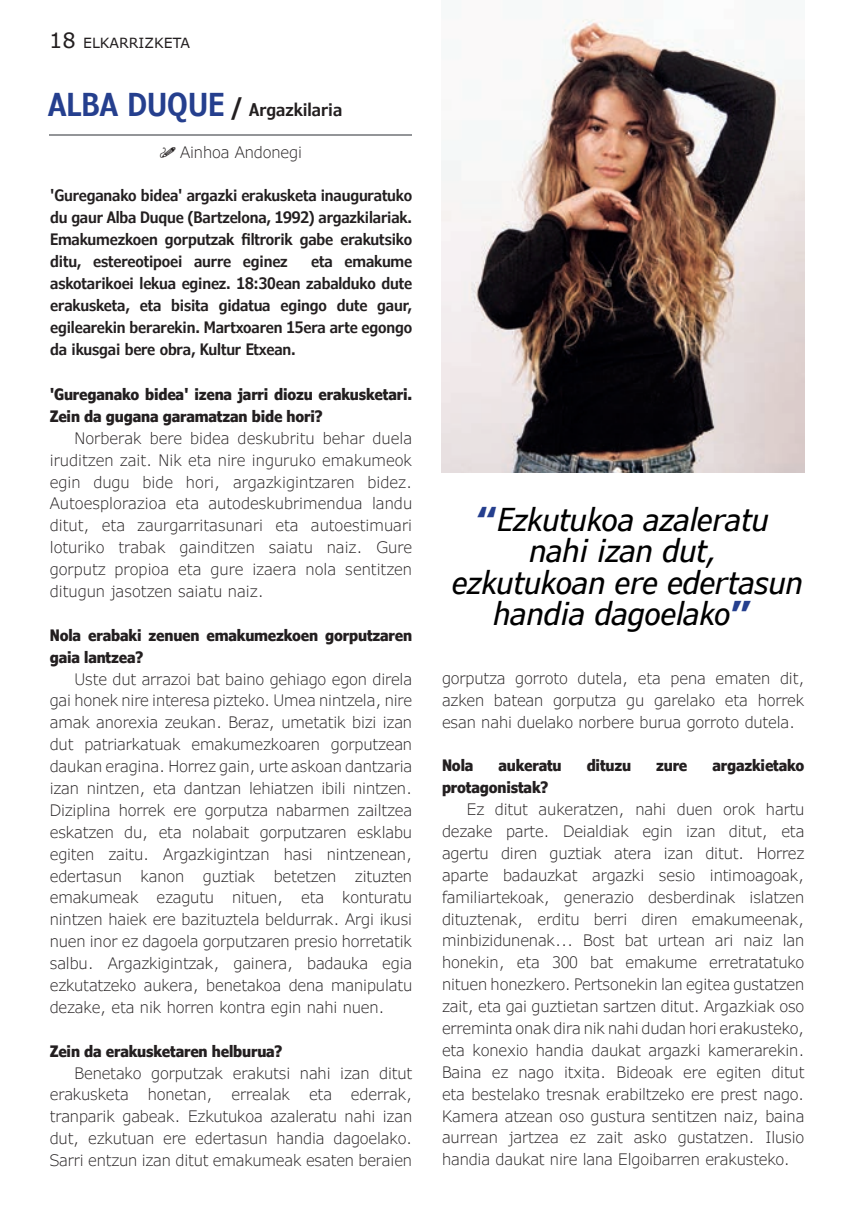
<style>
.page{position:relative;width:854px;height:1216px;background:#fff}
.page>*{position:absolute;margin:0;border:0;box-sizing:border-box;transform-origin:0 0}
.t1{font:italic condensed 31.5px/31.5px "Verdana Pro";color:#000;text-align:center}
.t2{font:600 condensed 17.5px "Verdana Pro";color:#231f20}
.t3{font:300 15.75px/21.9px "Verdana Pro";letter-spacing:-.01em;color:#231f20;text-align:justify}
.t4{font:600 condensed 15.75px/21.9px "Verdana Pro";letter-spacing:-.01em;color:#231f20;text-align:justify}
.t5{font:700 condensed 15.75px/21.9px "Verdana Pro";letter-spacing:-.01em;color:#231f20}
.t6{font:14px "Verdana Pro";color:#231f20}
.s1{font-size:21px}
.s2{font-size:31.5px;color:#253f8e}
.s3{font-size:24.5px}
.s4{font-weight:900;font-style:normal;font-stretch:normal;color:#253f8e}
</style>
<div class="page">
<img style="left:441px;top:19px;width:363px;height:453px">
<hr style="left:49px;top:134px;width:363px;height:2px;background:#939598">
<p class="t6" style="left:49px;top:34px;width:142px"><span class="s1">18</span> ELKARRIZKETA</p>
<p class="t2" style="left:48px;top:98px;width:295px"><span class="s2">ALBA DUQUE</span> <span class="s3">/</span> Argazkilaria</p>
<p class="t3" style="left:180px;top:141px;width:123px">Ainhoa Andonegi</p>
<p class="t4" style="left:50px;top:185px;width:363px">'Gureganako bidea' argazki erakusketa inauguratuko du gaur Alba Duque (Bartzelona, 1992) argazkilariak.<br>Emakumezkoen gorputzak filtrorik gabe erakutsiko ditu, estereotipoei aurre eginez</p>
<p class="t4" style="left:50px;top:250px;width:363px;text-indent:261px">eta emakume askotarikoei lekua eginez. 18:30ean zabalduko dute erakusketa, eta bisita gidatua egingo dute gaur, egilearekin berarekin. Martxoaren 15era arte egongo da ikusgai bere obra, Kultur Etxean.</p>
<p class="t5" style="left:50px;top:383px;width:364px">'Gureganako bidea' izena jarri diozu erakusketari.<br>Zein da gugana garamatzan bide hori?</p>
<p class="t3" style="left:50px;top:427px;width:364px;text-indent:25px">Norberak bere bidea deskubritu behar duela iruditzen zait. Nik eta nire inguruko emakumeok egin dugu bide hori, argazkigintzaren bidez.<br>Autoesplorazioa eta autodeskubrimendua landu ditut, eta zaurgarritasunari eta autoestimuari loturiko trabak gainditzen saiatu naiz. Gure gorputz propioa eta gure izaera nola sentitzen ditugun jasotzen saiatu naiz.</p>
<p class="t5" style="left:50px;top:624px;width:364px">Nola erabaki zenuen emakumezkoen gorputzaren gaia lantzea?</p>
<p class="t3" style="left:50px;top:668px;width:364px;text-indent:25px">Uste dut arrazoi bat baino gehiago egon direla gai honek nire interesa pizteko. Umea nintzela, nire amak anorexia zeukan. Beraz, umetatik bizi izan dut patriarkatuak emakumezkoaren gorputzean daukan eragina. Horrez gain, urte askoan dantzaria izan nintzen, eta dantzan lehiatzen ibili nintzen.<br>Diziplina horrek ere gorputza nabarmen zailtzea eskatzen du, eta nolabait gorputzaren esklabu egiten zaitu. Argazkigintzan hasi nintzenean, edertasun kanon guztiak betetzen zituzten emakumeak ezagutu nituen, eta konturatu nintzen haiek ere bazituztela beldurrak. Argi ikusi nuen inor ez dagoela gorputzaren presio horretatik salbu. Argazkigintzak, gainera, badauka egia ezkutatzeko aukera, benetakoa dena manipulatu dezake, eta nik horren kontra egin nahi nuen.</p>
<p class="t5" style="left:50px;top:1039px;width:234px">Zein da erakusketaren helburua?</p>
<p class="t3" style="left:50px;top:1062px;width:364px;text-indent:25px">Benetako gorputzak erakutsi nahi izan ditut erakusketa honetan, errealak eta ederrak, tranparik gabeak. Ezkutukoa azaleratu nahi izan dut, ezkutuan ere edertasun handia dagoelako.<br>Sarri entzun izan ditut emakumeak esaten beraien</p>
<h1 class="t1" style="left:452px;top:504px;width:352px"><span class="s4">“</span>Ezkutukoa azaleratu nahi izan dut,<br>ezkutukoan ere edertasun handia dagoelako<span class="s4">”</span></h1>
<p class="t3" style="left:442px;top:667px;width:364px">gorputza gorroto dutela, eta pena ematen dit, azken batean gorputza gu garelako eta horrek esan nahi duelako norbere burua gorroto dutela.</p>
<p class="t5" style="left:442px;top:754px;width:33px">Nola</p>
<p class="t5" style="left:498px;top:754px;width:65px">aukeratu</p>
<p class="t5" style="left:586px;top:754px;width:46px">dituzu</p>
<p class="t5" style="left:656px;top:754px;width:33px">zure</p>
<p class="t5" style="left:712px;top:754px;width:93px">argazkietako</p>
<p class="t5" style="left:442px;top:776px;width:108px">protagonistak?</p>
<p class="t3" style="left:442px;top:798px;width:364px;text-indent:25px">Ez ditut aukeratzen, nahi duen orok hartu dezake parte. Deialdiak egin izan ditut, eta agertu diren guztiak atera izan ditut. Horrez aparte badauzkat argazki sesio intimoagoak, familiartekoak, generazio desberdinak islatzen dituztenak, erditu berri diren emakumeenak, minbizidunenak... Bost bat urtean ari naiz lan honekin, eta 300 bat emakume erretratatuko nituen honezkero. Pertsonekin lan egitea gustatzen zait, eta gai guztietan sartzen ditut. Argazkiak oso erreminta onak dira nik nahi dudan hori erakusteko, eta konexio handia daukat argazki kamerarekin.<br>Baina ez nago itxita. Bideoak ere egiten ditut eta bestelako tresnak erabiltzeko ere prest nago.<br>Kamera atzean oso gustura sentitzen naiz, baina aurrean jartzea ez zait asko gustatzen. Ilusio handia daukat nire lana Elgoibarren erakusteko.</p>
</div>
